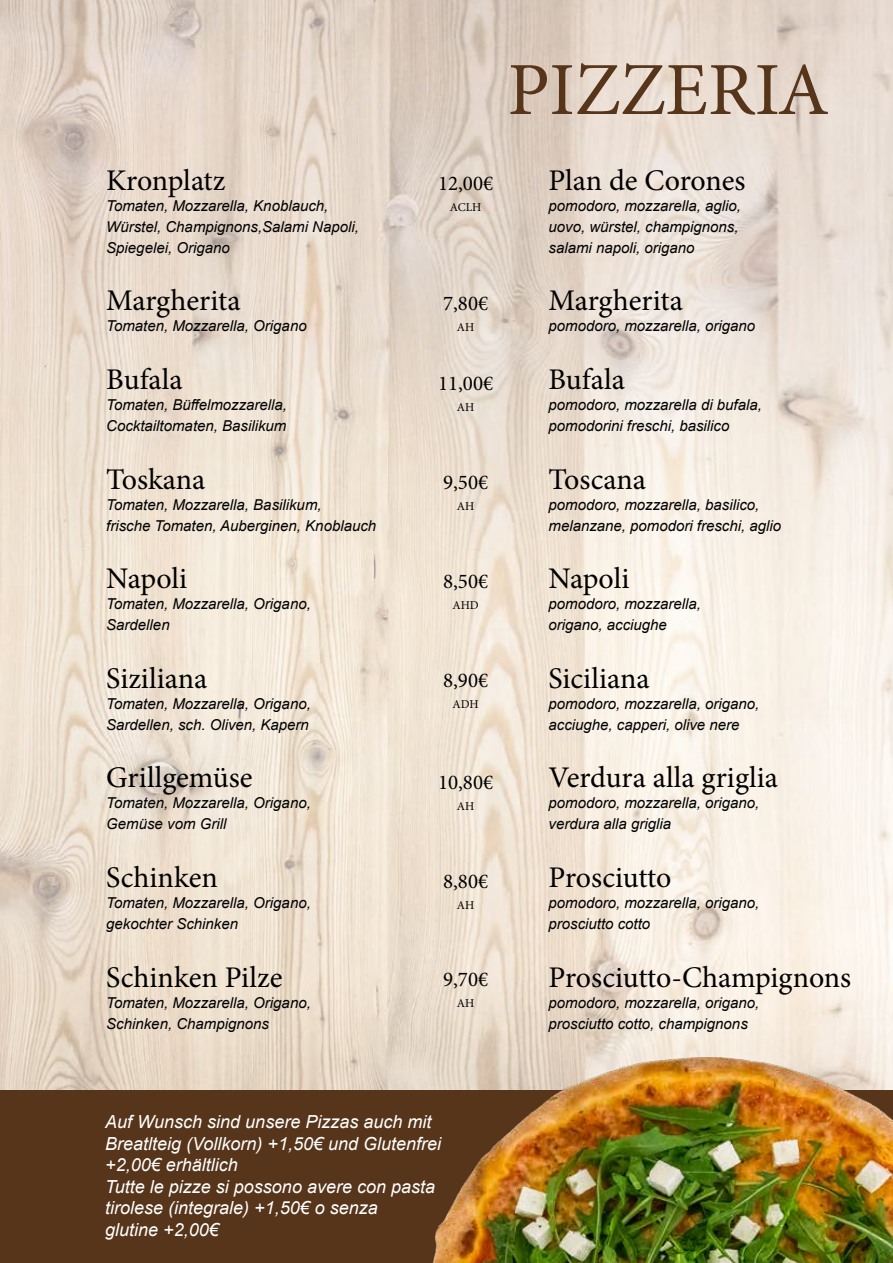
<style>
.page{position:relative;width:893px;height:1263px;background:#fff}
.page>*{position:absolute;margin:0;border:0;box-sizing:border-box;transform-origin:0 0}
.t1{font:75px "Minion Pro";color:#56351a}
.t2{font:30px "Minion Pro";color:#000}
.t3{font:21px "Minion Pro";color:#000}
.t4{font:italic 18px/21.6px "Arial";color:#fff}
.t5{font:italic 15px/21px "Arial";color:#000}
.t6{font:12px "Minion Pro";color:#000}
</style>
<div class="page">
<img style="left:0;top:0;width:893px;height:1091px">
<div style="left:0;top:1091px;width:893px;height:172px;background:#56351a"></div>
<img style="left:420px;top:1057px;width:473px;height:206px">
<h2 class="t2" style="left:106px;top:160px;width:121px">Kronplatz</h2>
<p class="t5" style="left:106px;top:195px;width:254px">Tomaten, Mozzarella, Knoblauch,<br>Würstel, Champignons,Salami Napoli,<br>Spiegelei, Origano</p>
<h2 class="t2" style="left:106px;top:281px;width:136px">Margherita</h2>
<p class="t5" style="left:106px;top:316px;width:202px">Tomaten, Mozzarella, Origano</p>
<h2 class="t2" style="left:106px;top:359px;width:78px">Bufala</h2>
<p class="t5" style="left:106px;top:394px;width:182px">Tomaten, Büffelmozzarella,<br>Cocktailtomaten, Basilikum</p>
<h2 class="t2" style="left:106px;top:459px;width:101px">Toskana</h2>
<p class="t5" style="left:106px;top:494px;width:271px">Tomaten, Mozzarella, Basilikum,<br>frische Tomaten, Auberginen, Knoblauch</p>
<h2 class="t2" style="left:106px;top:558px;width:82px">Napoli</h2>
<p class="t5" style="left:106px;top:594px;width:206px">Tomaten, Mozzarella, Origano,<br>Sardellen</p>
<h2 class="t2" style="left:106px;top:658px;width:102px">Siziliana</h2>
<p class="t5" style="left:106px;top:693px;width:206px">Tomaten, Mozzarella, Origano,<br>Sardellen, sch. Oliven, Kapern</p>
<h2 class="t2" style="left:106px;top:758px;width:148px">Grillgemüse</h2>
<p class="t5" style="left:106px;top:793px;width:206px">Tomaten, Mozzarella, Origano,<br>Gemüse vom Grill</p>
<h2 class="t2" style="left:106px;top:857px;width:113px">Schinken</h2>
<p class="t5" style="left:106px;top:892px;width:206px">Tomaten, Mozzarella, Origano, gekochter Schinken</p>
<h2 class="t2" style="left:106px;top:957px;width:178px">Schinken Pilze</h2>
<p class="t5" style="left:106px;top:992px;width:206px">Tomaten, Mozzarella, Origano,<br>Schinken, Champignons</p>
<h1 class="t1" style="left:507px;top:40px;width:323px">PIZZERIA</h1>
<h3 class="t3" style="left:438px;top:169px;width:57px">12,00€</h3>
<p class="t6" style="left:450px;top:199px;width:33px">ACLH</p>
<h3 class="t3" style="left:443px;top:289px;width:47px">7,80€</h3>
<p class="t6" style="left:457px;top:319px;width:19px">AH</p>
<h3 class="t3" style="left:438px;top:369px;width:57px">11,00€</h3>
<p class="t6" style="left:457px;top:399px;width:19px">AH</p>
<h3 class="t3" style="left:443px;top:468px;width:47px">9,50€</h3>
<p class="t6" style="left:457px;top:498px;width:19px">AH</p>
<h3 class="t3" style="left:443px;top:568px;width:47px">8,50€</h3>
<p class="t6" style="left:452px;top:597px;width:28px">AHD</p>
<h3 class="t3" style="left:443px;top:666px;width:47px">8,90€</h3>
<p class="t6" style="left:452px;top:696px;width:28px">ADH</p>
<h3 class="t3" style="left:438px;top:768px;width:57px">10,80€</h3>
<p class="t6" style="left:457px;top:798px;width:19px">AH</p>
<h3 class="t3" style="left:443px;top:867px;width:47px">8,80€</h3>
<p class="t6" style="left:457px;top:897px;width:19px">AH</p>
<h3 class="t3" style="left:443px;top:965px;width:47px">9,70€</h3>
<p class="t6" style="left:457px;top:995px;width:19px">AH</p>
<h2 class="t2" style="left:549px;top:160px;width:199px">Plan de Corones</h2>
<p class="t5" style="left:549px;top:195px;width:194px">pomodoro, mozzarella, aglio, uovo, würstel, champignons, salami napoli, origano</p>
<h2 class="t2" style="left:549px;top:281px;width:136px">Margherita</h2>
<p class="t5" style="left:549px;top:316px;width:208px">pomodoro, mozzarella, origano</p>
<h2 class="t2" style="left:549px;top:359px;width:78px">Bufala</h2>
<p class="t5" style="left:549px;top:394px;width:215px">pomodoro, mozzarella di bufala, pomodorini freschi, basilico</p>
<h2 class="t2" style="left:549px;top:459px;width:99px">Toscana</h2>
<p class="t5" style="left:549px;top:494px;width:234px">pomodoro, mozzarella, basilico, melanzane, pomodori freschi, aglio</p>
<h2 class="t2" style="left:549px;top:558px;width:82px">Napoli</h2>
<p class="t5" style="left:549px;top:594px;width:154px">pomodoro, mozzarella, origano, acciughe</p>
<h2 class="t2" style="left:549px;top:658px;width:103px">Siciliana</h2>
<p class="t5" style="left:549px;top:693px;width:212px">pomodoro, mozzarella, origano, acciughe, capperi, olive nere</p>
<h2 class="t2" style="left:549px;top:758px;width:231px">Verdura alla griglia</h2>
<p class="t5" style="left:549px;top:793px;width:212px">pomodoro, mozzarella, origano, verdura alla griglia</p>
<h2 class="t2" style="left:549px;top:857px;width:124px">Prosciutto</h2>
<p class="t5" style="left:549px;top:892px;width:212px">pomodoro, mozzarella, origano, prosciutto cotto</p>
<h2 class="t2" style="left:549px;top:957px;width:304px">Prosciutto-Champignons</h2>
<p class="t5" style="left:549px;top:992px;width:212px">pomodoro, mozzarella, origano, prosciutto cotto, champignons</p>
<p class="t4" style="left:105px;top:1111px;width:337px">Auf Wunsch sind unsere Pizzas auch mit<br>Breatlteig (Vollkorn) +1,50€ und Glutenfrei +2,00€ erhältlich<br>Tutte le pizze si possono avere con pasta tirolese (integrale) +1,50€ o senza<br>glutine +2,00€</p>
</div>
